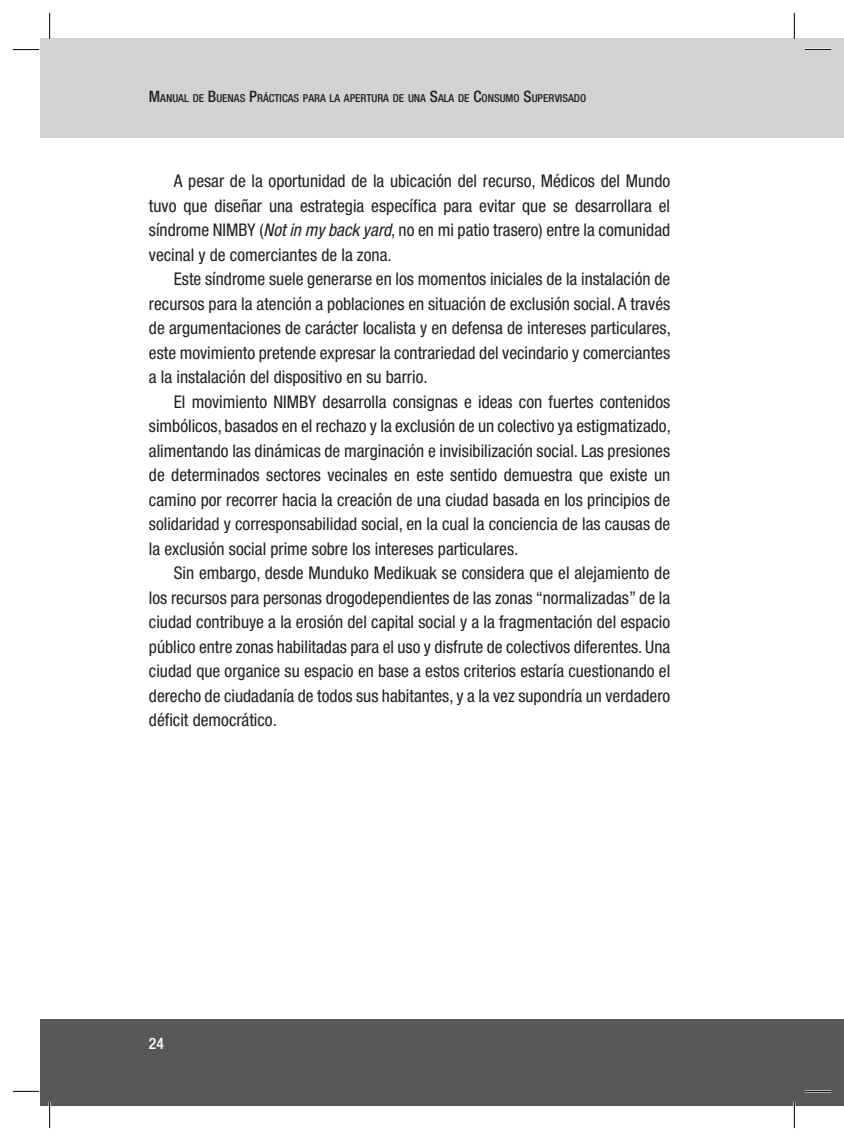
<style>
.page{position:relative;width:844px;height:1141px;background:#fff}
.page>*{position:absolute;margin:0;border:0;box-sizing:border-box;transform-origin:0 0}
.t1{font:condensed 17.5px/24.5px "Helvetica Neue";color:#231f20;text-align:justify}
.t2{font:500 condensed 15.75px "Helvetica Neue";color:#fff}
.t3{font:500 condensed 11.03px "Helvetica Neue";color:#231f20}
.s1{font-size:15.75px}
.s2{font-style:italic}
</style>
<div class="page">
<div style="left:40px;top:39px;width:754px;height:99px;background:#d1d2d4"></div>
<div style="left:40px;top:1019px;width:754px;height:86px;background:#57585a"></div>
<div style="left:794px;top:39px;width:49px;height:99px;background:#d1d2d4"></div>
<div style="left:794px;top:1019px;width:49px;height:86px;background:#57585a"></div>
<hr style="left:804px;top:49px;width:26px;height:2px;background:#fff">
<hr style="left:804px;top:1090px;width:26px;height:2px;background:#fff">
<hr style="left:49px;top:1102px;width:2px;height:26px;background:#fff">
<hr style="left:793px;top:1102px;width:2px;height:26px;background:#fff">
<svg style="left:13px;top:49px;width:26px;height:1px"></svg>
<svg style="left:804px;top:49px;width:26px;height:1px"></svg>
<svg style="left:13px;top:1091px;width:26px;height:1px"></svg>
<svg style="left:804px;top:1091px;width:26px;height:1px"></svg>
<svg style="left:49px;top:13px;width:1px;height:26px"></svg>
<svg style="left:49px;top:1102px;width:1px;height:26px"></svg>
<svg style="left:793px;top:13px;width:1px;height:26px"></svg>
<svg style="left:793px;top:1102px;width:1px;height:26px"></svg>
<p class="t3" style="left:149px;top:91px;width:438px"><span class="s1">M</span>ANUAL DE <span class="s1">B</span>UENAS <span class="s1">P</span>RÁCTICAS PARA LA APERTURA DE UNA <span class="s1">S</span>ALA DE <span class="s1">C</span>ONSUMO <span class="s1">S</span>UPERVISADO</p>
<p class="t1" style="left:149px;top:169px;width:522px;text-indent:25px">A pesar de la oportunidad de la ubicación del recurso, Médicos del Mundo tuvo que diseñar una estrategia específica para evitar que se desarrollara el síndrome nIMBy (<span class="s2">Not in my back yard</span>, no en mi patio trasero) entre la comunidad vecinal y de comerciantes de la zona.</p>
<p class="t1" style="left:149px;top:267px;width:523px;text-indent:25px">Este síndrome suele generarse en los momentos iniciales de la instalación de recursos para la atención a poblaciones en situación de exclusión social. A través de argumentaciones de carácter localista y en defensa de intereses particulares, este movimiento pretende expresar la contrariedad del vecindario y comerciantes a la instalación del dispositivo en su barrio.</p>
<p class="t1" style="left:149px;top:389px;width:523px;text-indent:25px">El movimiento nIMBy desarrolla consignas e ideas con fuertes contenidos simbólicos, basados en el rechazo y la exclusión de un colectivo ya estigmatizado, alimentando las dinámicas de marginación e invisibilización social. Las presiones de determinados sectores vecinales en este sentido demuestra que existe un camino por recorrer hacia la creación de una ciudad basada en los principios de solidaridad y corresponsabilidad social, en la cual la conciencia de las causas de la exclusión social prime sobre los intereses particulares.</p>
<p class="t1" style="left:149px;top:561px;width:522px;text-indent:25px">Sin embargo, desde Munduko Medikuak se considera que el alejamiento de los recursos para personas drogodependientes de las zonas “normalizadas” de la ciudad contribuye a la erosión del capital social y a la fragmentación del espacio público entre zonas habilitadas para el uso y disfrute de colectivos diferentes. Una ciudad que organice su espacio en base a estos criterios estaría cuestionando el derecho de ciudadanía de todos sus habitantes, y a la vez supondría un verdadero déficit democrático.</p>
<p class="t2" style="left:149px;top:1034px;width:17px">24</p>
</div>
